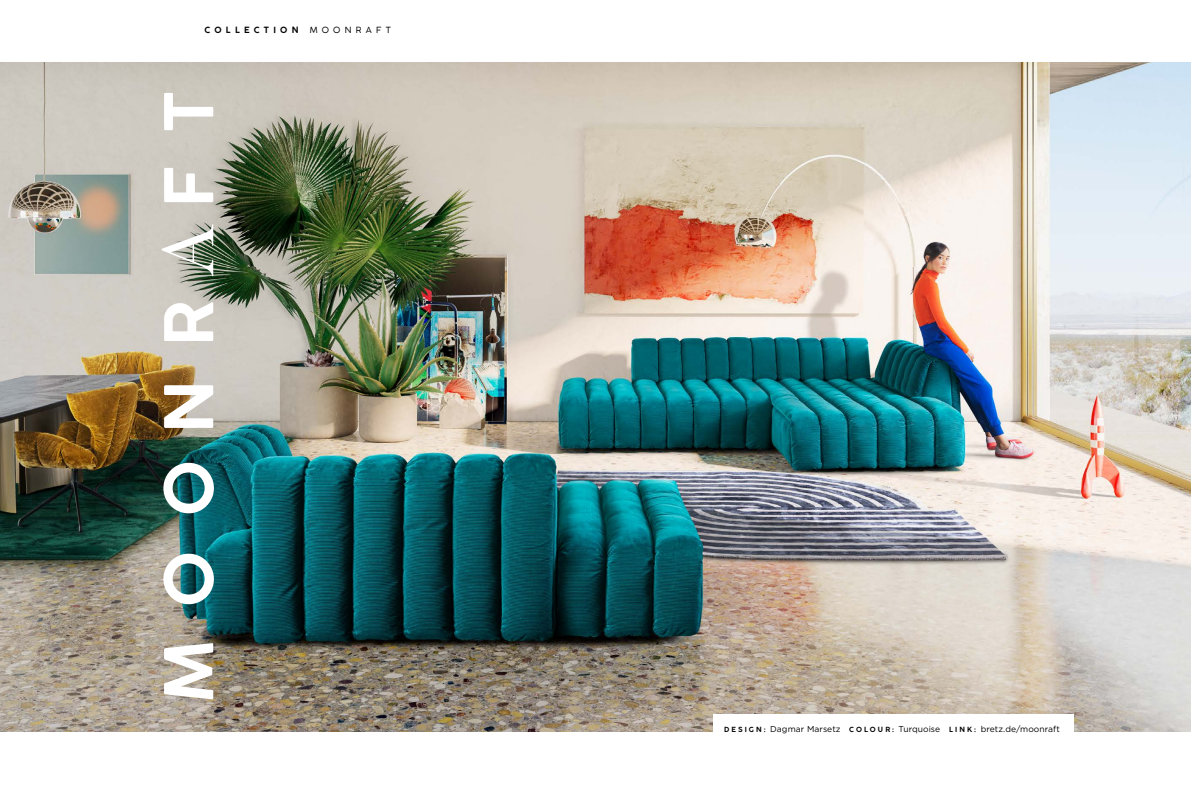
<style>
.page{position:relative;width:1191px;height:794px;background:#fff}
.page>*{position:absolute;margin:0;border:0;box-sizing:border-box;transform-origin:0 0}
.t1{font:700 66.2px "Coco Gothic";color:#fff}
.t2{font:8.5px "Gotham";letter-spacing:.01em;color:#000}
.t3{font:700 8.5px "Coco Gothic";letter-spacing:.5em;color:#000}
.t4{font:8.5px "Coco Gothic";letter-spacing:.5em;color:#000}
.s1{font-family:"Chronicle Display";font-weight:400;font-size:71.6px}
.s2{font-family:"Coco Gothic";font-weight:700;font-size:7px}
</style>
<div class="page">
<img style="left:0;top:62px;width:1191px;height:669px">
<div style="left:713px;top:714px;width:360px;height:18px;background:#fff"></div>
<p class="t3" style="left:205px;top:23px;width:95px">COLLECTION</p>
<p class="t4" style="left:310px;top:23px;width:83px">MOONRAFT</p>
<h1 class="t1" style="left:139px;top:516px;width:426px;rotate:-90deg">ONR<span class="s1">A</span>FT</h1>
<h1 class="t1" style="left:139px;top:703px;width:154px;rotate:-90deg">M O</h1>
<p class="t2" style="left:724px;top:723px;width:337px"><span class="s2">D E S I G N :</span> Dagmar Marsetz <span class="s2">C O L O U R :</span> Turquoise <span class="s2">L I N K :</span> bretz.de/moonraft</p>
</div>
